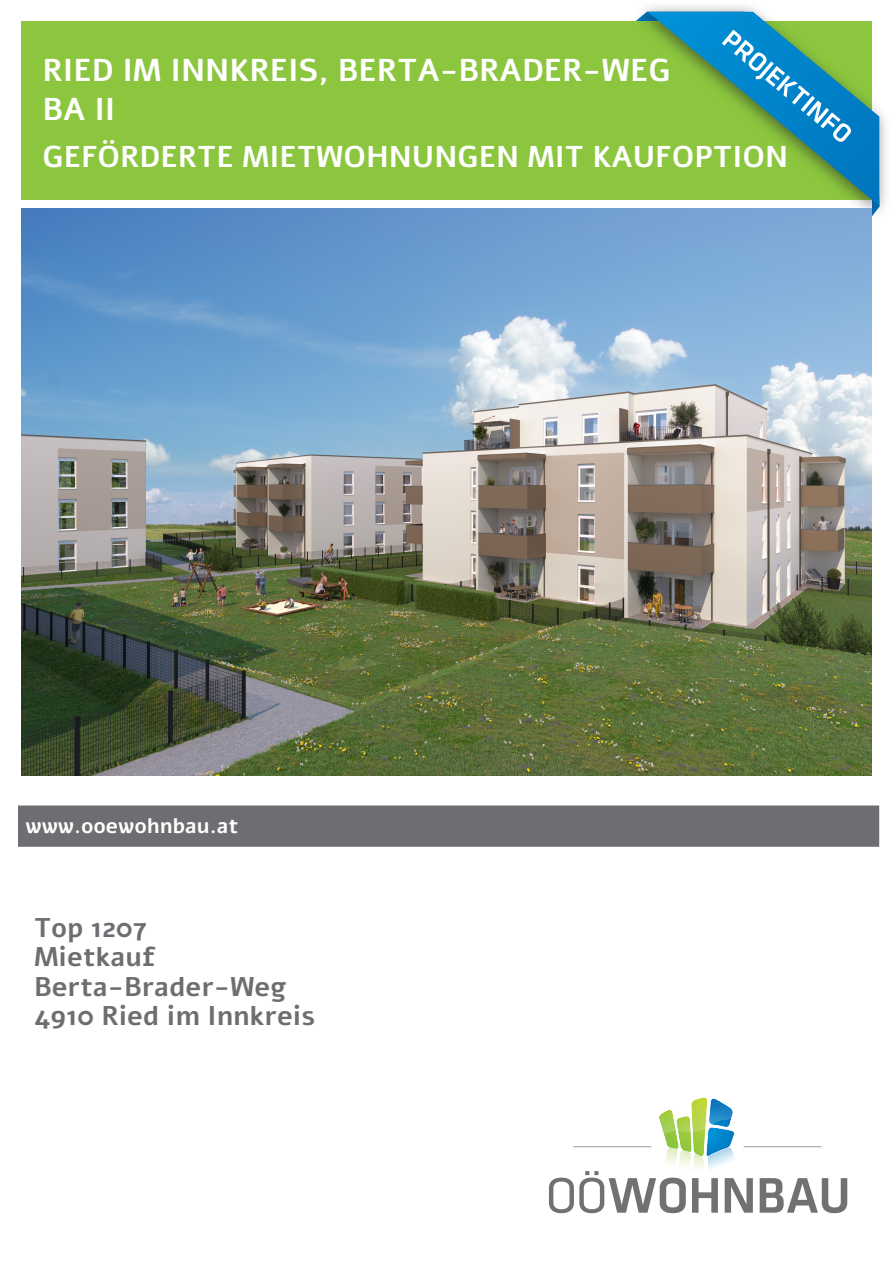
<style>
.page{position:relative;width:893px;height:1263px;background:#fff}
.page>*{position:absolute;margin:0;border:0;box-sizing:border-box;transform-origin:0 0}
.t1{font:700 31.5px/39.3px "Alef";color:#fff}
.t2{font:700 30px "Alef";color:#fff}
.t3{font:700 27px/29.5px "Alef";color:#6d6e71}
.t4{font:700 21px "Alef";color:#fff}
</style>
<div class="page">
<div style="left:21px;top:21px;width:851px;height:178px;background:#8bc63e"></div>
<hr style="left:744px;top:1146px;width:77px;height:1px;background:#9d9ea0">
<svg style="left:760px;top:1178px;width:87px;height:35px"></svg>
<svg style="left:549px;top:1097px;width:204px;height:116px"></svg>
<div style="left:633px;top:1px;width:258px;height:221px;background:#231f20;opacity:.55"></div>
<svg style="left:614px;top:12px;width:266px;height:210px"></svg>
<div style="left:26px;top:813px;width:846px;height:26px;background:#6d6e71"></div>
<div style="left:18px;top:805px;width:861px;height:42px;border:8px solid #6d6e71"></div>
<img style="left:21px;top:208px;width:851px;height:567px">
<div style="left:26px;top:813px;width:212px;height:26px;background:#6d6e71"></div>
<p class="t1" style="left:43px;top:51px;width:630px">RIED IM INNKREIS, BERTA-BRADER-WEG<br>BA II</p>
<p class="t2" style="left:43px;top:137px;width:747px">GEFÖRDERTE MIETWOHNUNGEN MIT KAUFOPTION</p>
<p class="t4" style="left:26px;top:812px;width:214px">www.ooewohnbau.at</p>
<p class="t3" style="left:34px;top:913px;width:283px">Top 1207<br>Mietkauf<br>Berta-Brader-Weg<br>4910 Ried im Innkreis</p>
</div>
